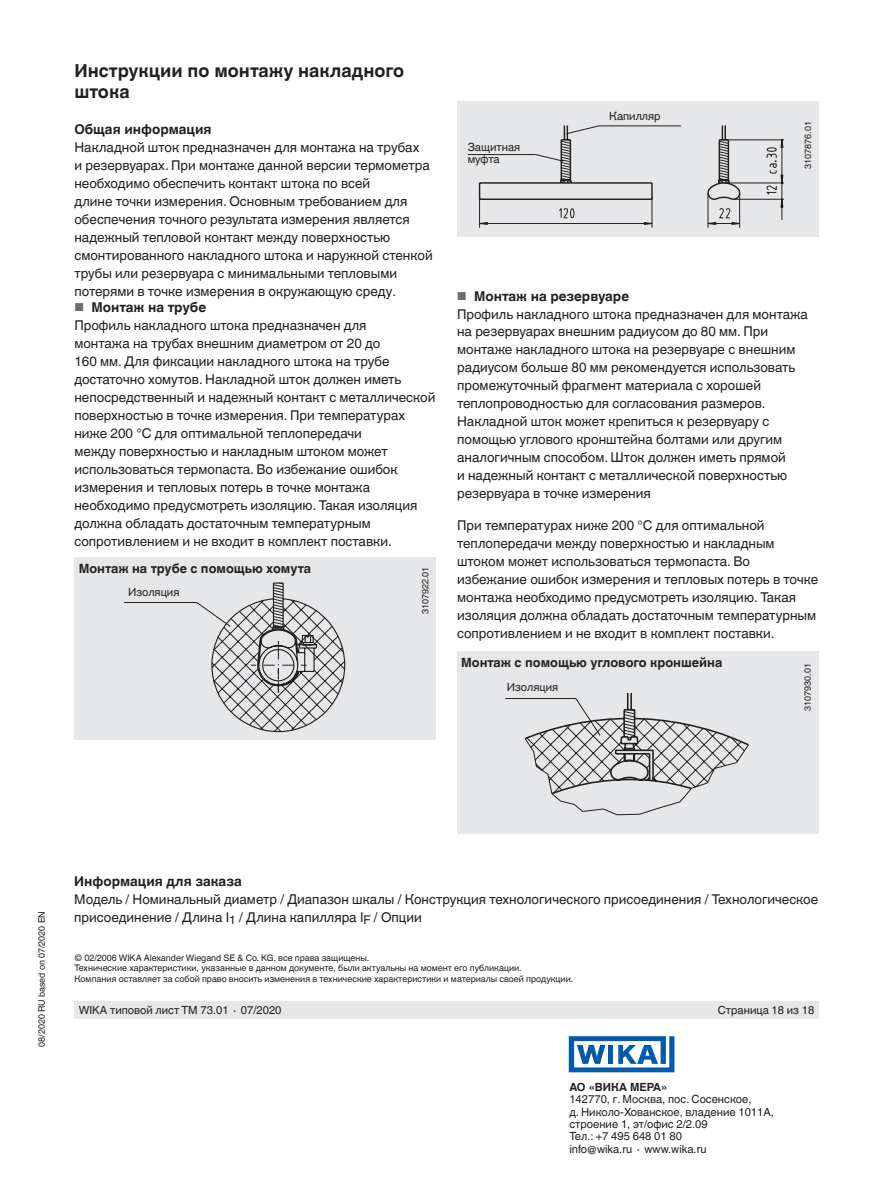
<style>
.page{position:relative;width:893px;height:1188px;background:#fff}
.page>*{position:absolute;margin:0;border:0;box-sizing:border-box;transform-origin:0 0}
.t1{font:700 18px/21px "Helvetica World";color:#231f20}
.t2{font:13.5px/18px "Helvetica World";color:#231f20}
.t3{font:700 13.5px "Helvetica World";color:#231f20}
.t4{font:700 12.75px "Helvetica World";color:#231f20}
.t5{font:11.25px/12.3px "Helvetica World";color:#231f20}
.t6{font:700 11.25px "Helvetica World";color:#231f20}
.t7{font:9px/10.5px "Helvetica World";color:#231f20}
.s1{font-size:11.55px;color:#6c6d70}
.s2{font-weight:700}
</style>
<div class="page">
<div style="left:74px;top:1001px;width:745px;height:17px;background:#e6e7e9"></div>
<svg style="left:569px;top:1036px;width:105px;height:36px"></svg>
<div style="left:457px;top:102px;width:362px;height:135px;background:#e6e7e9"></div>
<div style="left:74px;top:557px;width:362px;height:183px;background:#e6e7e9"></div>
<div style="left:457px;top:651px;width:361px;height:183px;background:#e6e7e9"></div>
<svg style="left:467px;top:125px;width:317px;height:103px"></svg>
<svg style="left:124px;top:582px;width:221px;height:151px"></svg>
<svg style="left:505px;top:693px;width:244px;height:122px"></svg>
<h1 class="t1" style="left:74px;top:60px;width:331px">Инструкции по монтажу накладного штока</h1>
<p class="t3" style="left:74px;top:121px;width:139px">Общая информация</p>
<p class="t2" style="left:74px;top:138px;width:360px">Накладной шток предназначен для монтажа на трубах<br>и резервуарах. При монтаже данной версии термометра необходимо обеспечить контакт штока по всей<br>длине точки измерения. Основным требованием для обеспечения точного результата измерения является надежный тепловой контакт между поверхностью смонтированного накладного штока и наружной стенкой трубы или резервуара с минимальными тепловыми потерями в точке измерения в окружающую среду.</p>
<p class="t5" style="left:609px;top:110px;width:53px">Капилляр</p>
<p class="t7" style="left:803px;top:169px;width:49px;rotate:-90deg">3107876.01</p>
<p class="t5" style="left:468px;top:141px;width:54px">Защитная муфта</p>
<p class="t2" style="left:74px;top:298px;width:362px"><span class="s1">■</span> <span class="s2">Монтаж на трубе<br></span>Профиль накладного штока предназначен для<br>монтажа на трубах внешним диаметром от 20 до<br>160 мм. Для фиксации накладного штока на трубе достаточно хомутов. Накладной шток должен иметь непосредственный и надежный контакт с металлической поверхностью в точке измерения. При температурах ниже 200 °C для оптимальной теплопередачи<br>между поверхностью и накладным штоком может использоваться термопаста. Во избежание ошибок измерения и тепловых потерь в точке монтажа необходимо предусмотреть изоляцию. Такая изоляция должна обладать достаточным температурным сопротивлением и не входит в комплект поставки.</p>
<p class="t2" style="left:457px;top:287px;width:352px"><span class="s1">■</span> <span class="s2">Монтаж на резервуаре<br></span>Профиль накладного штока предназначен для монтажа на резервуарах внешним радиусом до 80 мм. При монтаже накладного штока на резервуаре с внешним радиусом больше 80 мм рекомендуется использовать промежуточный фрагмент материала с хорошей теплопроводностью для согласования размеров.<br>Накладной шток может крепиться к резервуару с помощью углового кронштейна болтами или другим аналогичным способом. Шток должен иметь прямой<br>и надежный контакт с металлической поверхностью резервуара в точке измерения</p>
<p class="t2" style="left:457px;top:516px;width:363px">При температурах ниже 200 °C для оптимальной теплопередачи между поверхностью и накладным штоком может использоваться термопаста. Во избежание ошибок измерения и тепловых потерь в точке монтажа необходимо предусмотреть изоляцию. Такая изоляция должна обладать достаточным температурным сопротивлением и не входит в комплект поставки.</p>
<p class="t4" style="left:79px;top:561px;width:234px">Монтаж на трубе с помощью хомута</p>
<p class="t5" style="left:128px;top:586px;width:53px">Изоляция</p>
<p class="t7" style="left:420px;top:614px;width:49px;rotate:-90deg">3107922.01</p>
<p class="t4" style="left:461px;top:655px;width:263px">Монтаж с помощью углового кроншейна</p>
<p class="t5" style="left:507px;top:681px;width:53px">Изоляция</p>
<p class="t7" style="left:803px;top:711px;width:49px;rotate:-90deg">3107930.01</p>
<p class="t7" style="left:36px;top:1047px;width:137px;rotate:-90deg">08/2020 RU based on 07/2020 EN</p>
<p class="t3" style="left:74px;top:874px;width:169px">Информация для заказа</p>
<p class="t2" style="left:74px;top:891px;width:746px">Модель / Номинальный диаметр / Диапазон шкалы / Конструкция технологического присоединения / Технологическое присоединение / Длина I<sub>1</sub> / Длина капилляра I<sub>F</sub> / Опции</p>
<p class="t7" style="left:74px;top:952px;width:500px">© 02/2006 WIKA Alexander Wiegand SE &amp; Co. KG, все права защищены.<br>Технические характеристики, указанные в данном документе, были актуальны на момент его публикации.<br>Компания оставляет за собой право вносить изменения в технические характеристики и материалы своей продукции.</p>
<p class="t5" style="left:79px;top:1004px;width:204px">WIKA типовой лист TM 73.01 ∙ 07/2020</p>
<p class="t5" style="left:718px;top:1004px;width:98px">Страница 18 из 18</p>
<p class="t6" style="left:569px;top:1081px;width:99px">АО «ВИКА МЕРА»</p>
<p class="t5" style="left:569px;top:1093px;width:206px">142770, г. Москва, пос. Сосенское,<br>д. Николо-Хованское, владение 1011А, строение 1, эт/офис 2/2.09<br>Тел.: +7 495 648 01 80<br>info@wika.ru ∙ www.wika.ru</p>
</div>
